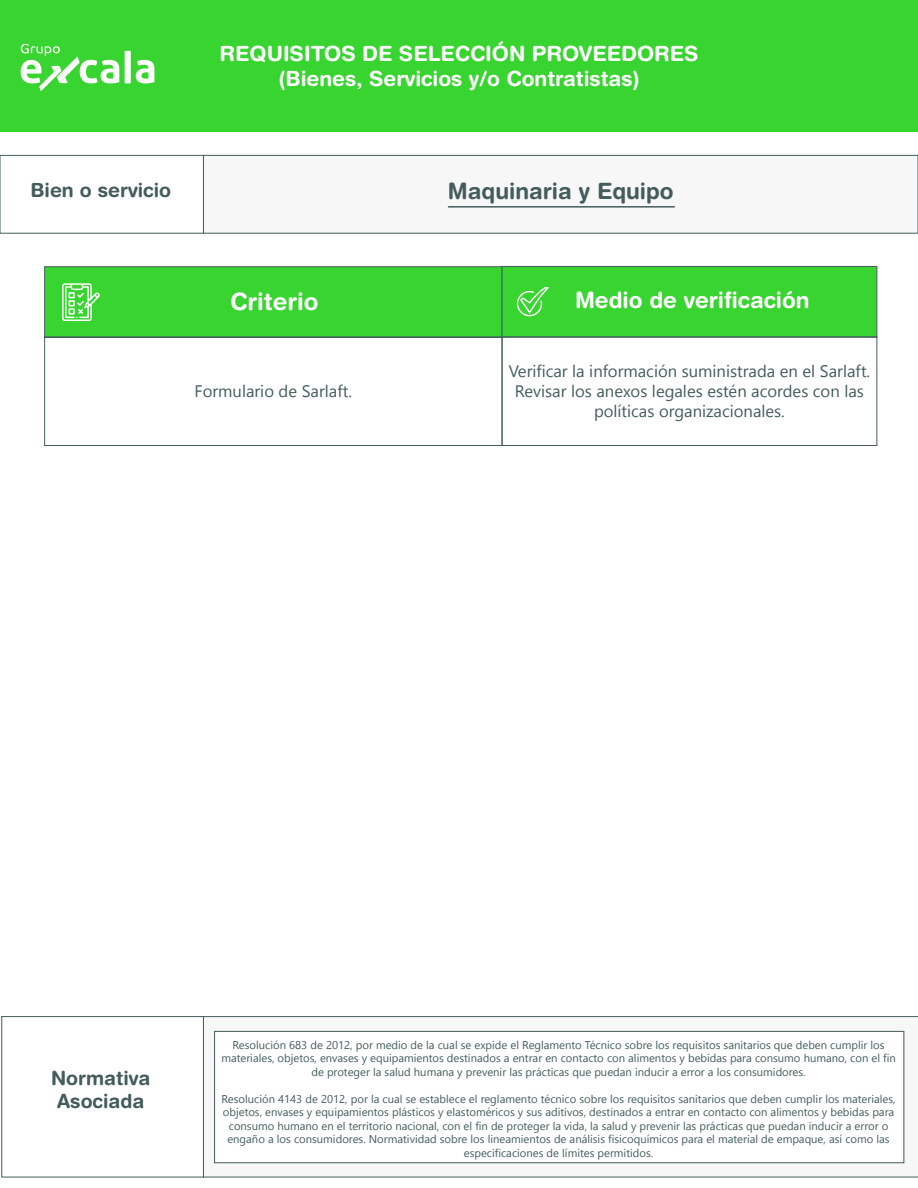
<style>
.page{position:relative;width:918px;height:1188px;background:#fff}
.page>*{position:absolute;margin:0;border:0;box-sizing:border-box;transform-origin:0 0}
.t1{font:700 24px "Helvetica Rounded LT Std";color:#fff}
.t2{font:700 22.5px "Helvetica Rounded LT Std";color:#fff}
.t3{font:700 22.5px "Helvetica Rounded LT Std";color:#445c5c}
.t4{font:700 21px/25.2px "Helvetica Rounded LT Std";color:#fff;text-align:center}
.t5{font:700 19.5px/23.4px "Helvetica Rounded LT Std";color:#445c5c;text-align:center}
.t6{font:16.65px/20px "Nirmala UI";color:#445c5c;text-align:center}
.t7{font:11.25px/13.5px "Nirmala UI";color:#445c5c;text-align:center}
</style>
<div class="page">
<div style="left:0;top:0;width:918px;height:132px;background:#38d430"></div>
<svg style="left:125px;top:51px;width:29px;height:32px"></svg>
<svg style="left:21px;top:44px;width:98px;height:47px"></svg>
<div style="left:44px;top:266px;width:458px;height:72px;background:#38d430;border:1px solid #445c5c"></div>
<div style="left:502px;top:266px;width:375px;height:72px;background:#38d430;border:1px solid #445c5c"></div>
<div style="left:44px;top:337px;width:458px;height:109px;border:1px solid #445c5c"></div>
<div style="left:502px;top:337px;width:375px;height:109px;border:1px solid #445c5c"></div>
<div style="left:0;top:155px;width:204px;height:79px;border:1px solid #445c5c"></div>
<div style="left:203px;top:155px;width:715px;height:78px;background:#f7f7f7"></div>
<div style="left:203px;top:155px;width:715px;height:79px;border:1px solid #445c5c"></div>
<div style="left:1px;top:1016px;width:203px;height:161px;border:1px solid #445c5c"></div>
<svg style="left:203px;top:1016px;width:715px;height:161px"></svg>
<svg style="left:62px;top:283px;width:38px;height:38px"></svg>
<svg style="left:516px;top:287px;width:33px;height:29px"></svg>
<hr style="left:448px;top:206px;width:226px;height:2px;background:#445c5c">
<div style="left:214px;top:1031px;width:690px;height:132px;background:#fff;border:1px solid #445c5c"></div>
<h3 class="t4" style="left:220px;top:40px;width:481px">REQUISITOS DE SELECCIÓN PROVEEDORES (Bienes, Servicios y/o Contratistas)</h3>
<h3 class="t5" style="left:31px;top:178px;width:142px">Bien o servicio</h3>
<h2 class="t3" style="left:448px;top:178px;width:227px">Maquinaria y Equipo</h2>
<h1 class="t1" style="left:230px;top:287px;width:90px">Criterio</h1>
<h2 class="t2" style="left:575px;top:286px;width:236px">Medio de verificación</h2>
<h3 class="t6" style="left:195px;top:380px;width:159px">Formulario de Sarlaft.</h3>
<h3 class="t6" style="left:509px;top:360px;width:363px">Verificar la información suministrada en el Sarlaft.<br>Revisar los anexos legales estén acordes con las políticas organizacionales.</h3>
<h3 class="t5" style="left:51px;top:1066px;width:101px">Normativa<br>Asociada</h3>
<p class="t7" style="left:221px;top:1037px;width:676px">Resolución 683 de 2012, por medio de la cual se expide el Reglamento Técnico sobre los requisitos sanitarios que deben cumplir los materiales, objetos, envases y equipamientos destinados a entrar en contacto con alimentos y bebidas para consumo humano, con el fin de proteger la salud humana y prevenir las prácticas que puedan inducir a error a los consumidores.</p>
<p class="t7" style="left:221px;top:1091px;width:676px">Resolución 4143 de 2012, por la cual se establece el reglamento técnico sobre los requisitos sanitarios que deben cumplir los materiales, objetos, envases y equipamientos plásticos y elastoméricos y sus aditivos, destinados a entrar en contacto con alimentos y bebidas para consumo humano en el territorio nacional, con el fin de proteger la vida, la salud y prevenir las prácticas que puedan inducir a error o engaño a los consumidores. Normatividad sobre los lineamientos de análisis fisicoquímicos para el material de empaque, así como las especificaciones de límites permitidos.</p>
</div>
